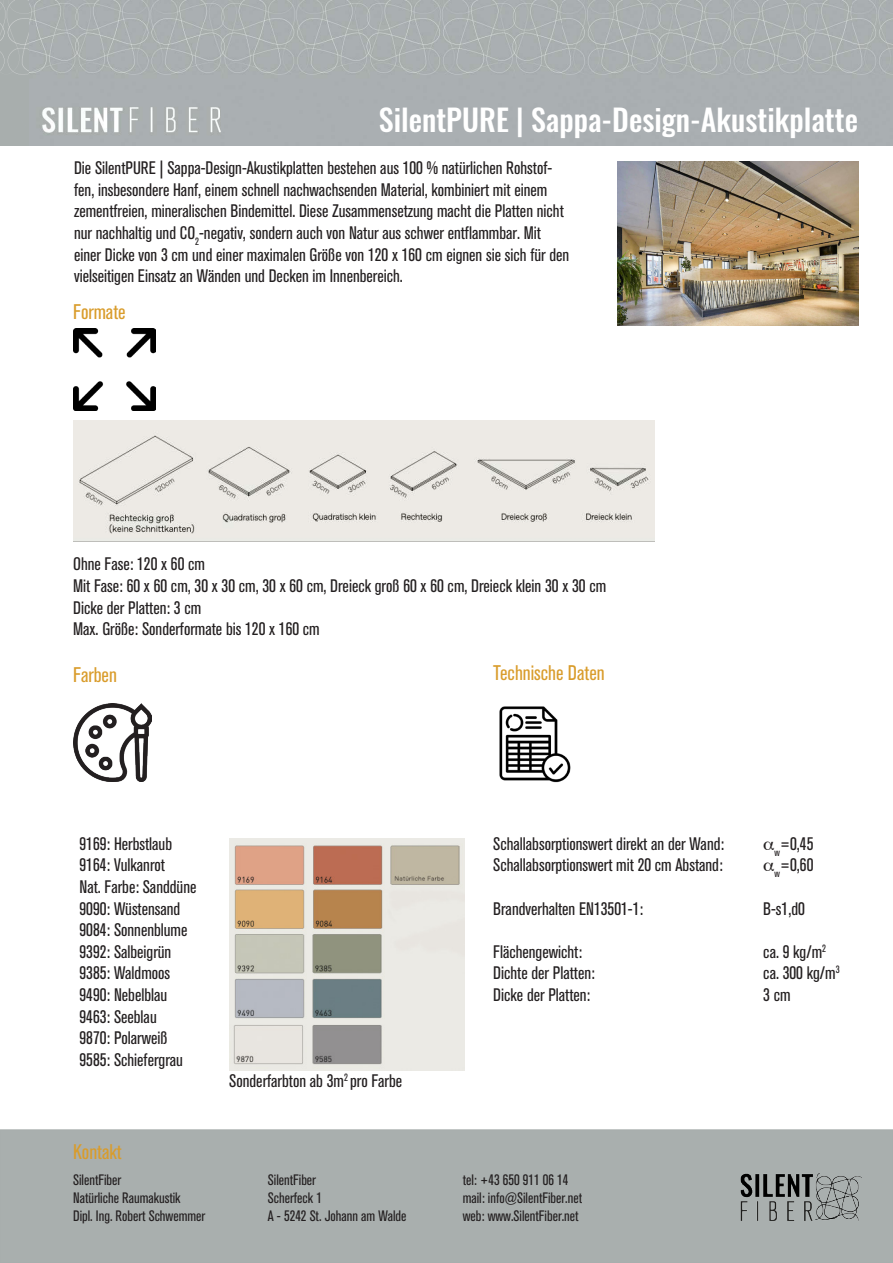
<style>
.page{position:relative;width:893px;height:1263px;background:#fff}
.page>*{position:absolute;margin:0;border:0;box-sizing:border-box;transform-origin:0 0}
.t1{font:500 30px "Oswald";color:#fff}
.t2{font:condensed 21px "Akzidenz Grotesk BQ";color:#d99c2b}
.t3{font:condensed 18px/21.6px "Akzidenz Grotesk BQ";color:#231f20}
.t4{font:condensed 15px/18px "Akzidenz Grotesk BQ";color:#231f20}
</style>
<div class="page">
<img style="left:0;top:0;width:893px;height:145px">
<img style="left:499px;top:706px;width:72px;height:77px">
<div style="left:0;top:1130px;width:893px;height:133px;background:#a9afae"></div>
<div style="left:0;top:1129px;width:893px;height:134px;border:2px solid #a8aead"></div>
<img style="left:740px;top:1173px;width:122px;height:48px">
<img style="left:73px;top:704px;width:78px;height:78px">
<img style="left:230px;top:838px;width:234px;height:232px">
<img style="left:617px;top:161px;width:241px;height:165px">
<img style="left:73px;top:420px;width:581px;height:121px">
<img style="left:73px;top:328px;width:82px;height:82px">
<h1 class="t1" style="left:379px;top:107px;width:481px">SilentPURE | Sappa-Design-Akustikplatte</h1>
<p class="t3" style="left:74px;top:159px;width:497px">Die SilentPURE | Sappa-Design-Akustikplatten bestehen aus 100 % natürlichen Rohstof&shy;fen, insbesondere Hanf, einem schnell nachwachsenden Material, kombiniert mit einem zementfreien, mineralischen Bindemittel. Diese Zusammensetzung macht die Platten nicht nur nachhaltig und CO<sub>2</sub>-negativ, sondern auch von Natur aus schwer entflammbar. Mit einer Dicke von 3 cm und einer maximalen Größe von 120 x 160 cm eignen sie sich für den vielseitigen Einsatz an Wänden und Decken im Innenbereich.</p>
<p class="t2" style="left:73px;top:303px;width:54px">Formate</p>
<p class="t3" style="left:73px;top:555px;width:535px">Ohne Fase: 120 x 60 cm<br>Mit Fase: 60 x 60 cm, 30 x 30 cm, 30 x 60 cm, Dreieck groß 60 x 60 cm, Dreieck klein 30 x 30 cm Dicke der Platten: 3 cm<br>Max. Größe: Sonderformate bis 120 x 160 cm</p>
<p class="t2" style="left:73px;top:666px;width:45px">Farben</p>
<p class="t3" style="left:80px;top:834px;width:118px">9169: Herbstlaub<br>9164: Vulkanrot<br>Nat. Farbe: Sanddüne<br>9090: Wüstensand<br>9084: Sonnenblume<br>9392: Salbeigrün<br>9385: Waldmoos<br>9490: Nebelblau<br>9463: Seeblau<br>9870: Polarweiß<br>9585: Schiefergrau</p>
<p class="t3" style="left:229px;top:1072px;width:174px">Sonderfarbton ab 3m<sup>2</sup> pro Farbe</p>
<p class="t2" style="left:493px;top:664px;width:113px">Technische Daten</p>
<p class="t3" style="left:493px;top:834px;width:232px">Schallabsorptionswert direkt an der Wand:</p>
<p class="t3" style="left:775px;top:834px;width:40px"><sub>w</sub>=0,45</p>
<p class="t3" style="left:493px;top:856px;width:231px">Schallabsorptionswert mit 20 cm Abstand:</p>
<p class="t3" style="left:775px;top:856px;width:40px"><sub>w</sub>=0,60</p>
<p class="t3" style="left:493px;top:899px;width:151px">Brandverhalten EN13501-1:</p>
<p class="t3" style="left:763px;top:899px;width:43px">B-s1,d0</p>
<p class="t3" style="left:493px;top:942px;width:90px">Flächengewicht:</p>
<p class="t3" style="left:763px;top:942px;width:64px">ca. 9 kg/m<sup>2</sup></p>
<p class="t3" style="left:493px;top:964px;width:103px">Dichte der Platten:</p>
<p class="t3" style="left:763px;top:964px;width:78px">ca. 300 kg/m<sup>3</sup></p>
<p class="t3" style="left:493px;top:986px;width:99px">Dicke der Platten:</p>
<p class="t3" style="left:763px;top:986px;width:29px">3 cm</p>
<p class="t2" style="left:73px;top:1143px;width:50px">Kontakt</p>
<p class="t4" style="left:73px;top:1172px;width:134px">SilentFiber<br>Natürliche Raumakustik<br>Dipl. Ing. Robert Schwemmer</p>
<p class="t4" style="left:268px;top:1172px;width:140px">SilentFiber<br>Scherfeck 1<br>A - 5242 St. Johann am Walde</p>
<p class="t4" style="left:463px;top:1172px;width:121px">tel: +43 650 911 06 14 mail: info@SilentFiber.net web: www.SilentFiber.net</p>
</div>
